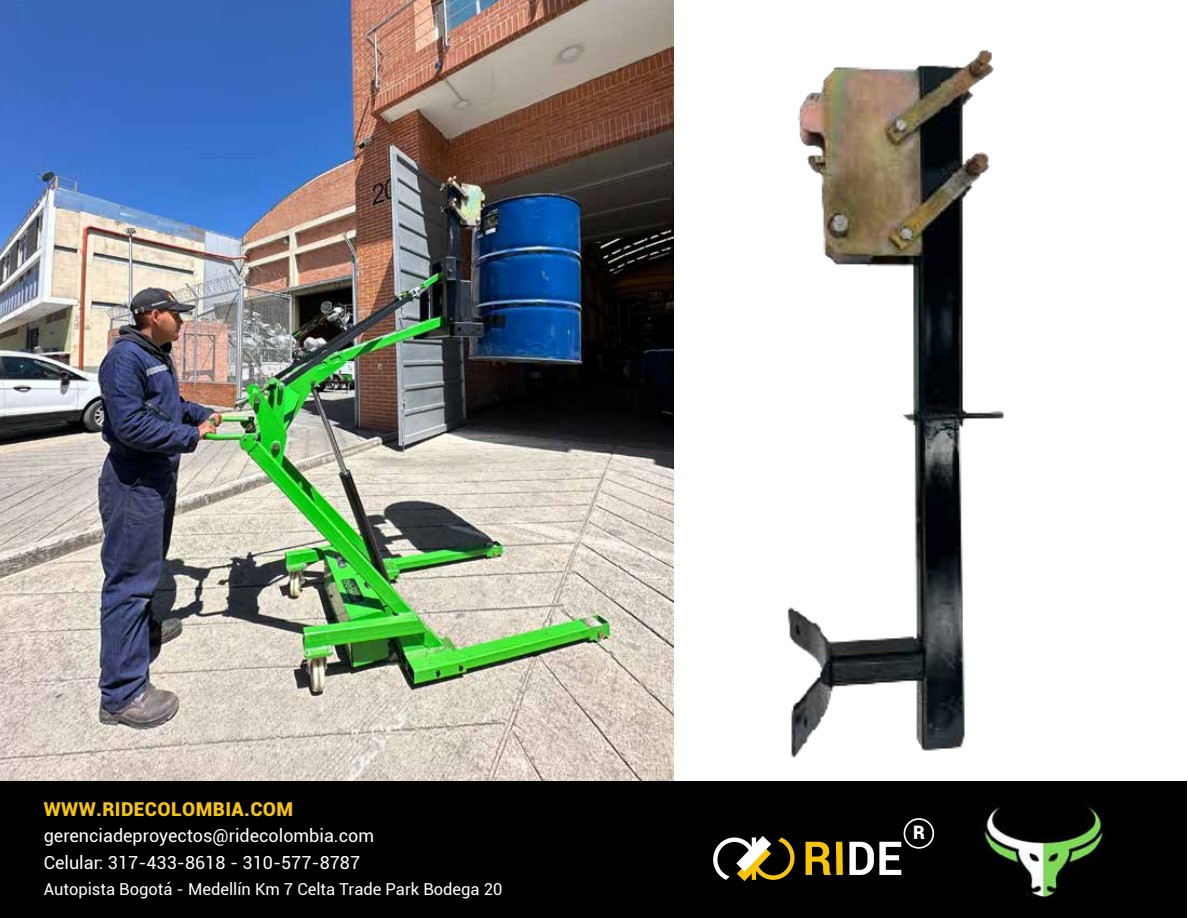
<style>
.page{position:relative;width:1188px;height:918px;background:#fff}
.page>*{position:absolute;margin:0;border:0;box-sizing:border-box;transform-origin:0 0}
.t1{font:900 19.2px "Roboto";letter-spacing:.02em;color:#f7c608}
.t2{font:900 18.6px "Roboto";color:#fff}
.t3{font:18px/27px "Roboto";color:#fff}
.t4{font:16.5px "Roboto";color:#fff}
</style>
<div class="page">
<img style="left:0;top:0;width:575px;height:781px">
<img style="left:575px;top:0;width:429px;height:781px">
<div style="left:0;top:781px;width:1187px;height:137px;background:#000"></div>
<svg style="left:713px;top:836px;width:82px;height:45px"></svg>
<svg style="left:806px;top:842px;width:37px;height:33px"></svg>
<svg style="left:849px;top:818px;width:85px;height:57px"></svg>
<img style="left:980px;top:801px;width:123px;height:98px">
<p class="t1" style="left:44px;top:796px;width:251px">WWW.RIDECOLOMBIA.COM</p>
<p class="t3" style="left:44px;top:821px;width:332px">gerenciadeproyectos@ridecolombia.com<br>Celular: 317-433-8618 - 310-577-8787</p>
<p class="t4" style="left:44px;top:877px;width:460px">Autopista Bogotá - Medellín Km 7 Celta Trade Park Bodega 20</p>
<p class="t2" style="left:913px;top:819px;width:13px">R</p>
</div>
